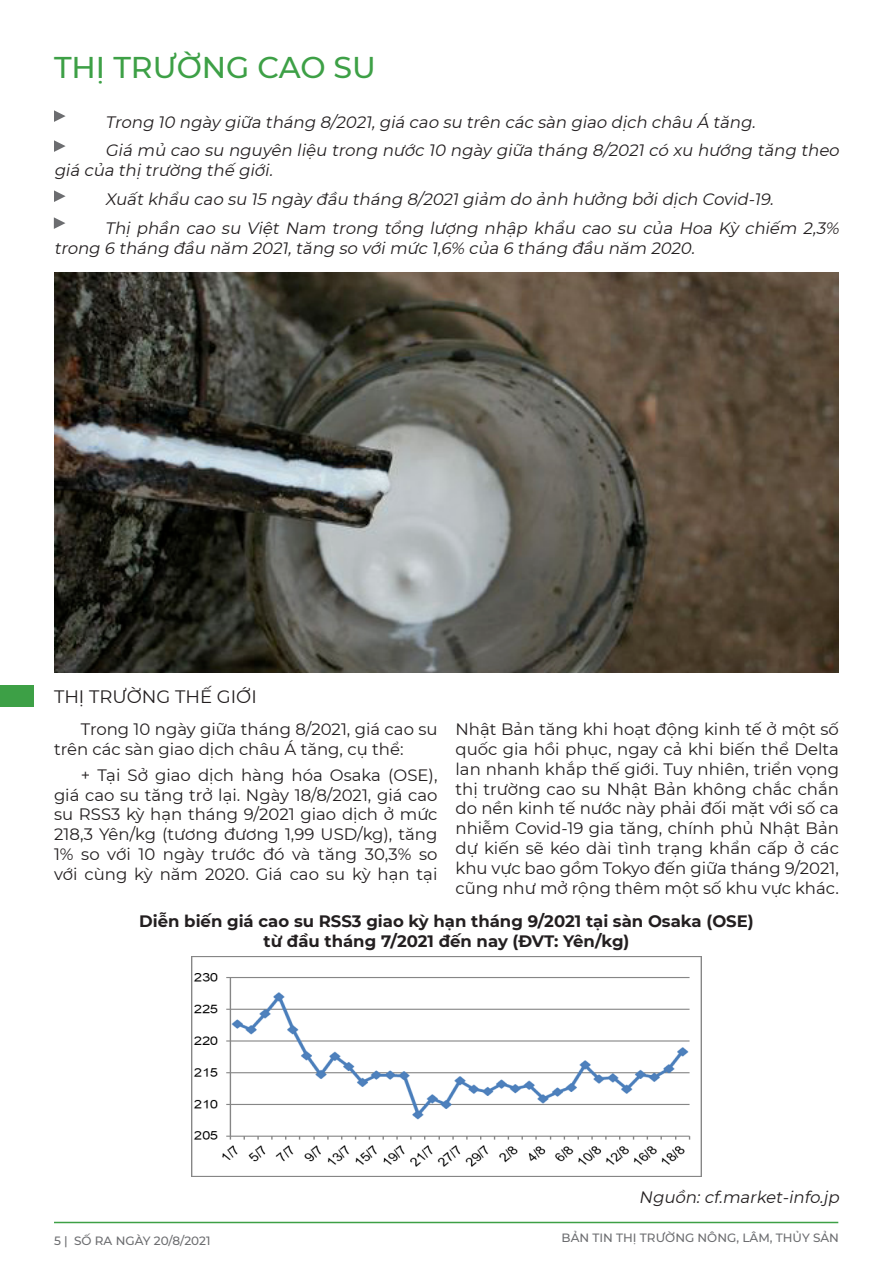
<style>
.page{position:relative;width:893px;height:1263px;background:#fff}
.page>*{position:absolute;margin:0;border:0;box-sizing:border-box;transform-origin:0 0}
.t1{font:500 30px "Montserrat";color:#3da046}
.t2{font:18px "Montserrat";color:#231f20}
.t3{font:16.5px/19.8px "Montserrat";color:#231f20;text-align:justify}
.t4{font:italic 16.5px/19.8px "Montserrat";color:#231f20}
.t5{font:700 16.5px/19.8px "Montserrat";color:#231f20;text-align:center}
.t6{font:500 12px "Montserrat";color:#6c6d70}
</style>
<div class="page">
<hr style="left:54px;top:1222px;width:784px;height:1px;background:#3da046">
<div style="left:0;top:685px;width:34px;height:22px;background:#3da046"></div>
<svg style="left:54px;top:110px;width:12px;height:12px"></svg>
<svg style="left:54px;top:140px;width:12px;height:12px"></svg>
<svg style="left:54px;top:190px;width:12px;height:12px"></svg>
<svg style="left:54px;top:217px;width:11px;height:12px"></svg>
<img style="left:192px;top:956px;width:509px;height:221px">
<img style="left:54px;top:273px;width:785px;height:400px">
<p class="t1" style="left:54px;top:46px;width:323px">THỊ TRƯỜNG CAO SU</p>
<p class="t4" style="left:105px;top:111px;width:655px">Trong 10 ngày giữa tháng 8/2021,giá cao su trên các sàn giao dịch châu Á tăng.</p>
<p class="t4" style="left:54px;top:140px;width:790px;text-indent:51px">Giá mủ cao su nguyên liệu trong nước 10 ngày giữa tháng 8/2021có xu hướng tăng theo giá của thịtrường thế giới.</p>
<p class="t4" style="left:105px;top:189px;width:674px">Xuấtkhẩu cao su 15 ngày đầu tháng 8/2021giảm do ảnh hưởng bởidịch Covid-19.</p>
<p class="t4" style="left:54px;top:217px;width:790px;text-indent:51px">Thị phần cao su Việt Nam trong tổng lượng nhập khẩu cao su của Hoa Kỳ chiếm 2,3% trong 6 tháng đầu năm 2021,tăng so vớimức 1,6% của 6 tháng đầu năm 2020.</p>
<p class="t2" style="left:54px;top:684px;width:204px">THỊ TRƯỜNG THẾ GIỚI</p>
<p class="t3" style="left:54px;top:719px;width:385px;text-indent:27px">Trong 10 ngày giữa tháng 8/2021, giá cao su trên các sàn giao dịch châu Á tăng, cụ thể:</p>
<p class="t3" style="left:54px;top:764px;width:385px;text-indent:27px">+ Tại Sở giao dịch hàng hóa Osaka (OSE), giá cao su tăng trở lại. Ngày 18/8/2021, giá cao su RSS3 kỳ hạn tháng 9/2021 giao dịch ở mức 218,3 Yên/kg (tương đương 1,99 USD/kg), tăng 1% so với 10 ngày trước đó và tăng 30,3% so với cùng kỳ năm 2020. Giá cao su kỳ hạn tại</p>
<p class="t3" style="left:455px;top:719px;width:385px">Nhật Bản tăng khi hoạt động kinh tế ở một số quốc gia hồi phục, ngay cả khi biến thể Delta lan nhanh khắp thế giới. Tuy nhiên, triển vọng thị trường cao su Nhật Bản không chắc chắn do nền kinh tế nước này phải đối mặt với số ca nhiễm Covid-19 gia tăng, chính phủ Nhật Bản dự kiến sẽ kéo dài tình trạng khẩn cấp ở các khu vực bao gồm Tokyo đến giữa tháng 9/2021, cũng như mở rộng thêm một số khu vực khác.</p>
<p class="t5" style="left:139px;top:911px;width:616px">Diễn biến giá cao su RSS3 giao kỳ hạn tháng 9/2021 tại sàn Osaka (OSE) từ đầu tháng 7/2021 đến nay (ĐVT: Yên/kg)</p>
<p class="t4" style="left:639px;top:1186px;width:205px">Nguồn:cf.market-info.jp</p>
<p class="t6" style="left:54px;top:1232px;width:158px">5 | SỐ RA NGÀY 20/8/2021</p>
<p class="t6" style="left:562px;top:1230px;width:279px">BẢN TIN THỊ TRƯỜNG NÔNG, LÂM, THỦY SẢN</p>
</div>
